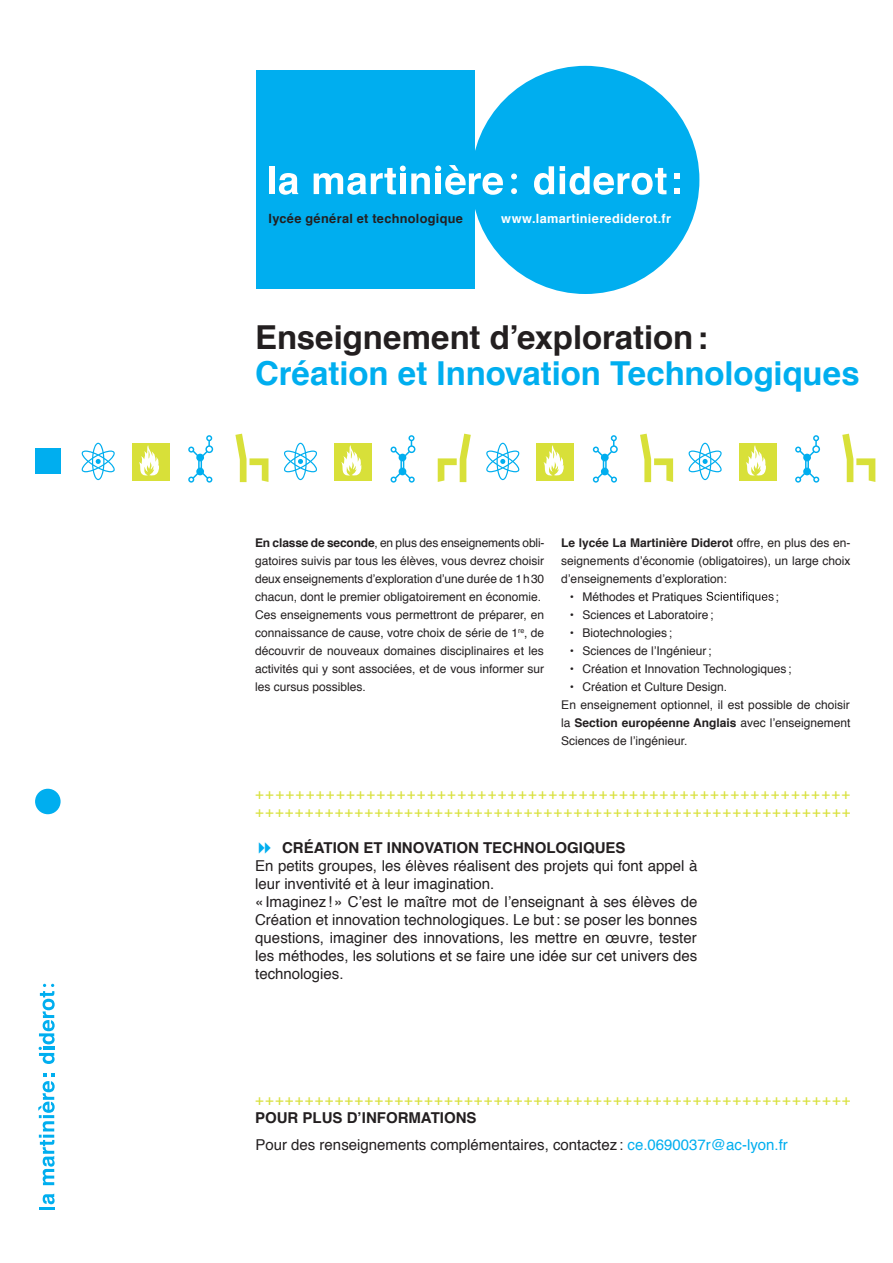
<style>
.page{position:relative;width:893px;height:1263px;background:#fff}
.page>*{position:absolute;margin:0;border:0;box-sizing:border-box;transform-origin:0 0}
.t1{font:700 33px "Helvetica";letter-spacing:-.005em;color:#00aeef}
.t2{font:700 33px "Helvetica";letter-spacing:-.005em;color:#231f20}
.t3{font:15px/18px "Helvetica";color:#231f20}
.t4{font:15px/18px "Helvetica";color:#d8e039}
.t5{font:700 15px "Helvetica";color:#231f20}
.t6{font:700 12.75px "Helvetica";letter-spacing:.025em;color:#231f20}
.t7{font:700 12.75px "Helvetica";letter-spacing:.025em;color:#fff}
.t8{font:12px/18px "Helvetica";color:#231f20}
.s1{font-weight:700}
.s2{color:#00aeef}
</style>
<div class="page">
<div style="left:132px;top:443px;width:37px;height:38px;background:#d8e039"></div>
<svg style="left:139px;top:445px;width:20px;height:31px"></svg>
<div style="left:334px;top:443px;width:38px;height:38px;background:#d8e039"></div>
<svg style="left:341px;top:445px;width:21px;height:31px"></svg>
<div style="left:537px;top:443px;width:37px;height:38px;background:#d8e039"></div>
<svg style="left:543px;top:445px;width:21px;height:31px"></svg>
<div style="left:739px;top:443px;width:37px;height:38px;background:#d8e039"></div>
<svg style="left:746px;top:445px;width:20px;height:31px"></svg>
<div style="left:35px;top:789px;width:26px;height:25px;background:#00aeef;border-radius:50%"></div>
<div style="left:35px;top:448px;width:26px;height:26px;background:#00aeef"></div>
<hr style="left:39px;top:1207px;width:15px;height:3px;background:#00aeef">
<svg style="left:43px;top:1193px;width:12px;height:11px"></svg>
<svg style="left:38px;top:1073px;width:17px;height:112px"></svg>
<svg style="left:39px;top:984px;width:16px;height:80px"></svg>
<svg style="left:235px;top:434px;width:33px;height:48px"></svg>
<svg style="left:438px;top:434px;width:33px;height:48px"></svg>
<svg style="left:640px;top:434px;width:33px;height:48px"></svg>
<svg style="left:842px;top:434px;width:33px;height:48px"></svg>
<svg style="left:82px;top:443px;width:33px;height:37px"></svg>
<svg style="left:284px;top:443px;width:33px;height:37px"></svg>
<svg style="left:486px;top:443px;width:33px;height:37px"></svg>
<svg style="left:689px;top:443px;width:33px;height:37px"></svg>
<svg style="left:188px;top:435px;width:25px;height:48px"></svg>
<svg style="left:391px;top:435px;width:24px;height:48px"></svg>
<svg style="left:593px;top:435px;width:25px;height:48px"></svg>
<svg style="left:795px;top:435px;width:25px;height:48px"></svg>
<div style="left:257px;top:71px;width:218px;height:218px;background:#00aeef"></div>
<div style="left:471px;top:66px;width:228px;height:228px;background:#00aeef;border-radius:50%"></div>
<svg style="left:706px;top:592px;width:68px;height:11px"></svg>
<div style="left:269px;top:166px;width:5px;height:28px;background:#fff"></div>
<svg style="left:279px;top:173px;width:19px;height:22px"></svg>
<svg style="left:534px;top:166px;width:20px;height:29px"></svg>
<svg style="left:560px;top:166px;width:106px;height:29px"></svg>
<svg style="left:674px;top:188px;width:6px;height:6px"></svg>
<svg style="left:674px;top:174px;width:6px;height:5px"></svg>
<svg style="left:511px;top:174px;width:6px;height:5px"></svg>
<svg style="left:314px;top:165px;width:189px;height:30px"></svg>
<svg style="left:511px;top:188px;width:6px;height:6px"></svg>
<p class="t6" style="left:269px;top:208px;width:196px">lycée général et technologique</p>
<p class="t7" style="left:501px;top:208px;width:171px">www.lamartinierediderot.fr</p>
<h1 class="t2" style="left:255px;top:310px;width:454px">Enseignement d’exploration:</h1>
<h1 class="t1" style="left:255px;top:346px;width:606px">Création et Innovation Technologiques</h1>
<p class="t8" style="left:255px;top:534px;width:291px"><span class="s1">En classe de seconde</span>, en plus des enseignements obli&shy;gatoires suivis par tous les élèves, vous devrez choisir deux enseignements d’exploration d’une durée de 1h30 chacun, dont le premier obligatoirement en économie.<br>Ces enseignements vous permettront de préparer, en connaissance de cause, votre choix de série de 1<sup>re</sup>, de découvrir de nouveaux domaines disciplinaires et les activités qui y sont associées, et de vous informer sur les cursus possibles.</p>
<p class="t8" style="left:561px;top:534px;width:291px;text-align:justify"><span class="s1">Le lycée La Martinière Diderot</span> offre, en plus des en&shy;seignements d’économie (obligatoires), un large choix d’enseignements d’exploration:</p>
<p class="t8" style="left:570px;top:588px;width:134px">• Méthodes et Pratiques</p>
<p class="t8" style="left:775px;top:588px;width:5px">;</p>
<p class="t8" style="left:570px;top:606px;width:145px">• Sciences et Laboratoire;</p>
<p class="t8" style="left:570px;top:624px;width:104px">• Biotechnologies ;</p>
<p class="t8" style="left:570px;top:642px;width:143px">• Sciences de l’Ingénieur;</p>
<p class="t8" style="left:570px;top:660px;width:223px">• Création et Innovation Technologiques ;</p>
<p class="t8" style="left:561px;top:678px;width:291px;text-indent:9px">• Création et Culture Design.<br>En enseignement optionnel, il est possible de choisir la <span class="s1">Section européenne Anglais</span> avec l’enseignement Sciences de l’ingénieur.</p>
<p class="t4" style="left:255px;top:785px;width:597px">+++++++++++++++++++++++++++++++++++++++++++++++++++++++++++ ++++++++++++++++++++++++++++++++++++++++++++++++++++++++++++</p>
<p class="t5" style="left:282px;top:835px;width:345px">CRÉATION ET INNOVATION TECHNOLOGIQUES</p>
<p class="t3" style="left:255px;top:857px;width:444px">En petits groupes, les élèves réalisent des projets qui font appel à leur inventivité et à leur imagination.<br>«Imaginez !» C’est le maître mot de l’enseignant à ses élèves de Création et innovation technologiques. Le but: se poser les bonnes questions, imaginer des innovations, les mettre en œuvre, tester les méthodes, les solutions et se faire une idée sur cet univers des technologies.</p>
<p class="t4" style="left:255px;top:1091px;width:597px">++++++++++++++++++++++++++++++++++++++++++++++++++++++++++++</p>
<p class="t3" style="left:255px;top:1104px;width:534px;line-height:27.8px"><span class="s1">POUR PLUS D’INFORMATIONS<br></span>Pour des renseignements complémentaires, contactez : <span class="s2">ce.0690037r@ac-lyon.fr</span></p>
</div>
